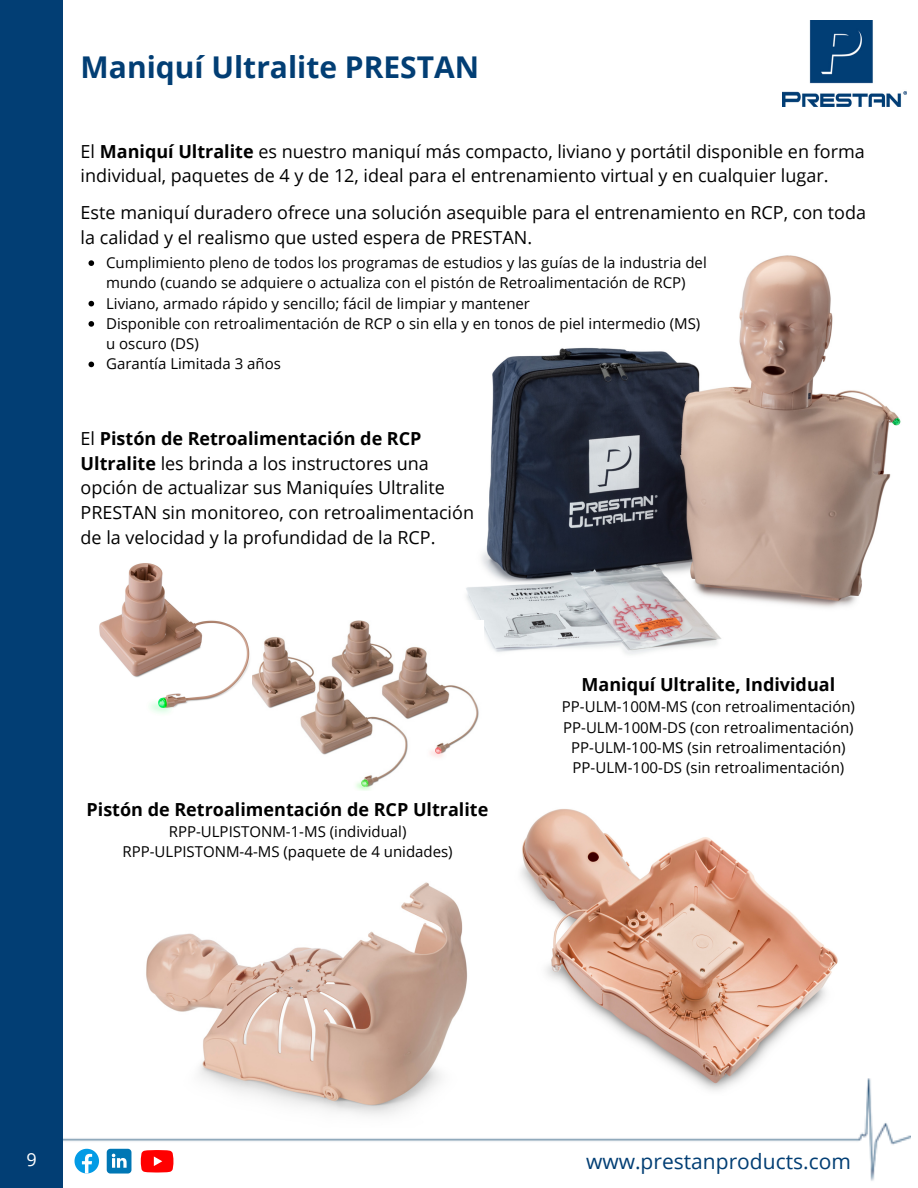
<style>
.page{position:relative;width:918px;height:1188px;background:#fff}
.page>*{position:absolute;margin:0;border:0;box-sizing:border-box;transform-origin:0 0}
.t1{font:700 30px "Open Sans";color:#023e74}
.t2{font:21px "Open Sans";color:#023e74}
.t3{font:18px/24.8px "Open Sans";color:#000}
.t4{font:700 18px "Open Sans";color:#000}
.t5{font:18px "Open Sans";color:#fff}
.t6{font:15px/20.2px "Open Sans";color:#000}
.s1{font-weight:700}
</style>
<div class="page">
<div style="left:0;top:0;width:63px;height:1188px;background:#023e74"></div>
<img style="left:63px;top:1078px;width:847px;height:103px">
<img style="left:498px;top:809px;width:346px;height:287px">
<img style="left:783px;top:21px;width:123px;height:85px">
<svg style="left:107px;top:1149px;width:24px;height:25px"></svg>
<svg style="left:75px;top:1149px;width:24px;height:24px"></svg>
<svg style="left:141px;top:1150px;width:32px;height:23px"></svg>
<img style="left:466px;top:255px;width:435px;height:400px">
<img style="left:126px;top:882px;width:344px;height:246px">
<img style="left:252px;top:621px;width:231px;height:170px">
<img style="left:99px;top:563px;width:151px;height:150px">
<svg style="left:89px;top:260px;width:5px;height:6px"></svg>
<svg style="left:89px;top:301px;width:5px;height:5px"></svg>
<svg style="left:89px;top:321px;width:5px;height:6px"></svg>
<svg style="left:89px;top:362px;width:5px;height:5px"></svg>
<p class="t1" style="left:81px;top:46px;width:400px">Maniquí Ultralite PRESTAN</p>
<p class="t3" style="left:81px;top:138px;width:786px">El <span class="s1">Maniquí Ultralite</span> es nuestro maniquí más compacto, liviano y portátil disponible en forma individual, paquetes de 4 y de 12, ideal para el entrenamiento virtual y en cualquier lugar.</p>
<p class="t3" style="left:81px;top:200px;width:787px">Este maniquí duradero ofrece una solución asequible para el entrenamiento en RCP, con toda la calidad y el realismo que usted espera de PRESTAN.</p>
<p class="t6" style="left:106px;top:252px;width:602px">Cumplimiento pleno de todos los programas de estudios y las guías de la industria del mundo (cuando se adquiere o actualiza con el pistón de Retroalimentación de RCP)</p>
<p class="t6" style="left:106px;top:293px;width:425px">Liviano, armado rápido y sencillo; fácil de limpiar y mantener</p>
<p class="t6" style="left:106px;top:313px;width:596px">Disponible con retroalimentación de RCP o sin ella y en tonos de piel intermedio (MS) u oscuro (DS)</p>
<p class="t6" style="left:106px;top:354px;width:176px">Garantía Limitada 3 años</p>
<p class="t3" style="left:81px;top:425px;width:395px">El <span class="s1">Pistón de Retroalimentación de RCP Ultralite</span> les brinda a los instructores una opción de actualizar sus Maniquíes Ultralite PRESTAN sin monitoreo, con retroalimentación de la velocidad y la profundidad de la RCP.</p>
<p class="t4" style="left:87px;top:797px;width:403px">Pistón de Retroalimentación de RCP Ultralite</p>
<p class="t6" style="left:169px;top:821px;width:239px">RPP-ULPISTONM-1-MS (individual)</p>
<p class="t6" style="left:123px;top:841px;width:332px">RPP-ULPISTONM-4-MS (paquete de 4 unidades)</p>
<p class="t4" style="left:582px;top:672px;width:255px">Maniquí Ultralite, Individual</p>
<p class="t6" style="left:562px;top:696px;width:295px">PP-ULM-100M-MS (con retroalimentación)</p>
<p class="t6" style="left:563px;top:717px;width:292px">PP-ULM-100M-DS (con retroalimentación)</p>
<p class="t6" style="left:571px;top:737px;width:276px">PP-ULM-100-MS (sin retroalimentación)</p>
<p class="t6" style="left:573px;top:757px;width:273px">PP-ULM-100-DS (sin retroalimentación)</p>
<p class="t5" style="left:27px;top:1147px;width:12px">9</p>
<p class="t2" style="left:586px;top:1146px;width:266px">www.prestanproducts.com</p>
</div>
